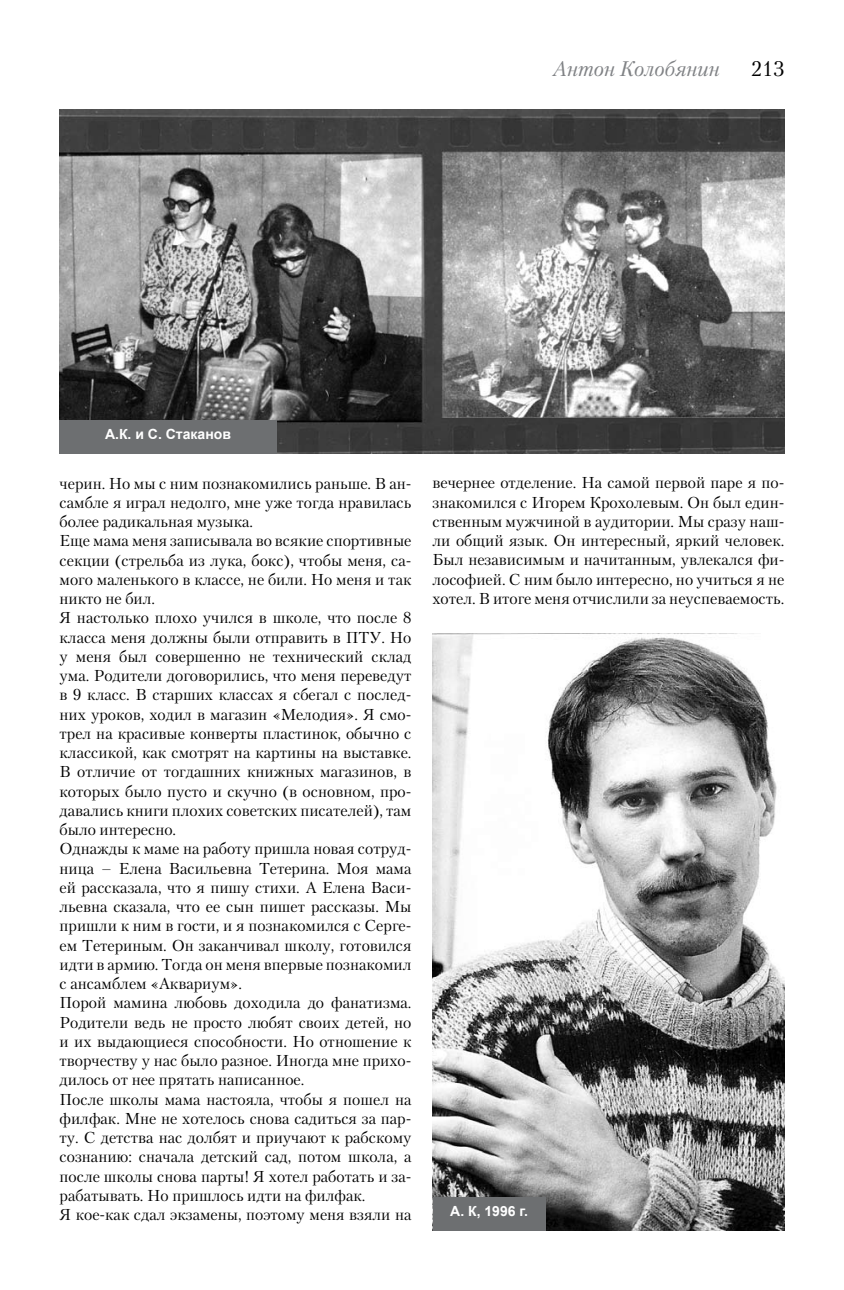
<style>
.page{position:relative;width:844px;height:1290px;background:#fff}
.page>*{position:absolute;margin:0;border:0;box-sizing:border-box;transform-origin:0 0}
.t1{font:italic 21px "Petersburg C";color:#808285}
.t2{font:21px "Petersburg C";color:#000}
.t3{font:15.75px/19.2px "Petersburg C";color:#000}
.t4{font:700 14px "Arial";color:#fff}
</style>
<div class="page">
<img style="left:60px;top:109px;width:724px;height:344px">
<div style="left:60px;top:420px;width:217px;height:33px;background:#6d6f71"></div>
<img style="left:432px;top:633px;width:352px;height:597px">
<div style="left:433px;top:1197px;width:112px;height:33px;background:#6d6f71"></div>
<p class="t4" style="left:105px;top:425px;width:127px">А.К. и С. Стаканов</p>
<h1 class="t1" style="left:552px;top:56px;width:168px">Антон Колобянин</h1>
<h1 class="t2" style="left:751px;top:56px;width:35px">213</h1>
<p class="t3" style="left:60px;top:473px;width:353px">черин. Но мы с ним познакомились раньше. В ан&shy;самбле я играл недолго, мне уже тогда нравилась более радикальная музыка.<br>Еще мама меня записывала во всякие спортивные секции (стрельба из лука, бокс), чтобы меня, са&shy;мого маленького в классе, не били. Но меня и так никто не бил.<br>Я настолько плохо учился в школе, что после 8 класса меня должны были отправить в ПТУ. Но у меня был совершенно не технический склад ума. Родители договорились, что меня переведут в 9 класс. В старших классах я сбегал с послед&shy;них уроков, ходил в магазин «Мелодия». Я смо&shy;трел на красивые конверты пластинок, обычно с классикой, как смотрят на картины на выставке.<br>В отличие от тогдашних книжных магазинов, в которых было пусто и скучно (в основном, про&shy;давались книги плохих советских писателей), там было интересно.<br>Однажды к маме на работу пришла новая сотруд&shy;ница – Елена Васильевна Тетерина. Моя мама ей рассказала, что я пишу стихи. А Елена Васи&shy;льевна сказала, что ее сын пишет рассказы. Мы пришли к ним в гости, и я познакомился с Серге&shy;ем Тетериным. Он заканчивал школу, готовился идти в армию. Тогда он меня впервые познакомил с ансамблем «Аквариум».<br>Порой мамина любовь доходила до фанатизма.<br>Родители ведь не просто любят своих детей, но и их выдающиеся способности. Но отношение к творчеству у нас было разное. Иногда мне прихо&shy;дилось от нее прятать написанное.<br>После школы мама настояла, чтобы я пошел на филфак. Мне не хотелось снова садиться за пар&shy;ту. С детства нас долбят и приучают к рабскому сознанию: сначала детский сад, потом школа, а после школы снова парты! Я хотел работать и за&shy;рабатывать. Но пришлось идти на филфак.<br>Я кое-как сдал экзамены, поэтому меня взяли на</p>
<p class="t3" style="left:432px;top:473px;width:353px;text-align:justify">вечернее отделение. На самой первой паре я по&shy;знакомился с Игорем Крохолевым. Он был един&shy;ственным мужчиной в аудитории. Мы сразу наш&shy;ли общий язык. Он интересный, яркий человек.<br>Был независимым и начитанным, увлекался фи&shy;лософией. С ним было интересно, но учиться я не хотел. В итоге меня отчислили за неуспеваемость.</p>
<p class="t4" style="left:450px;top:1202px;width:79px">А. К, 1996 г.</p>
</div>
